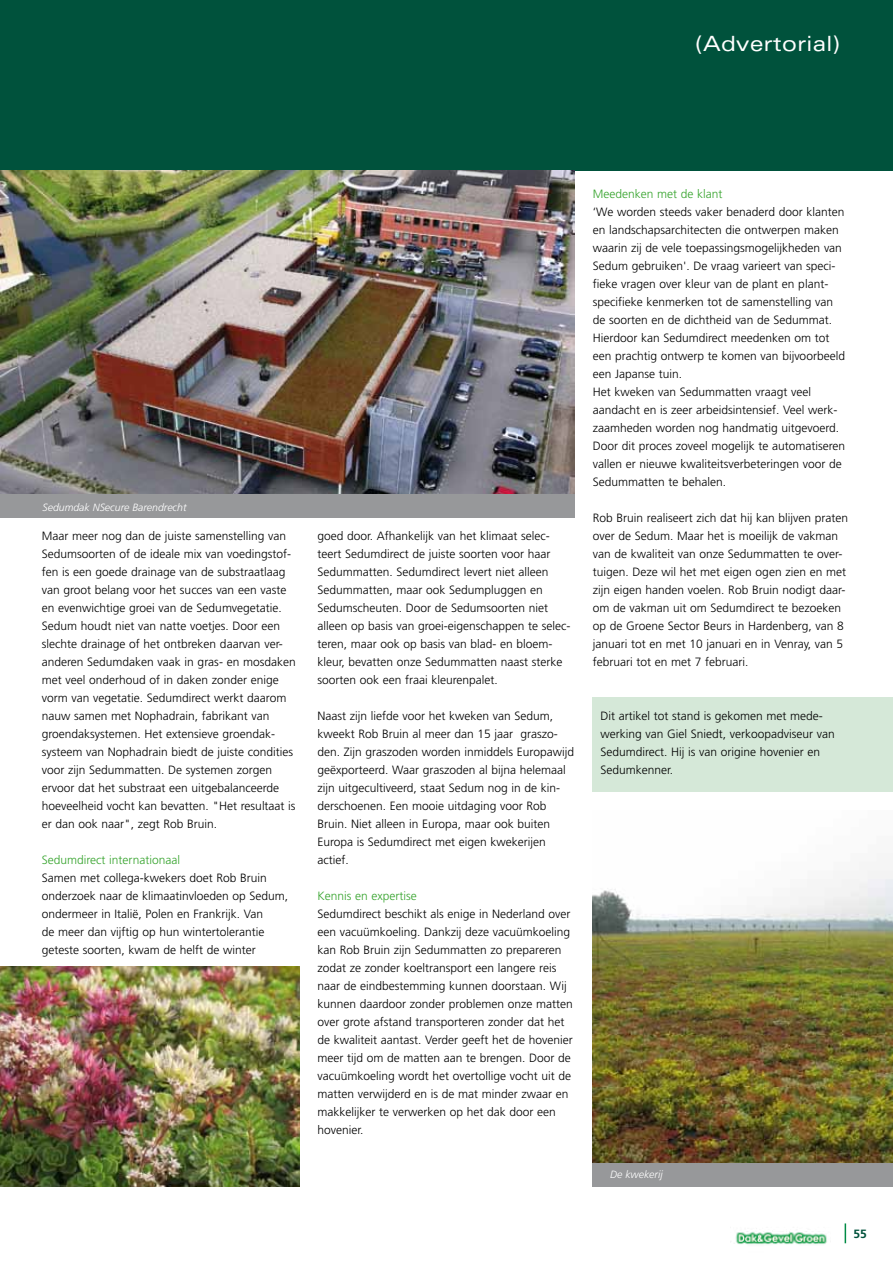
<style>
.page{position:relative;width:893px;height:1263px;background:#fff}
.page>*{position:absolute;margin:0;border:0;box-sizing:border-box;transform-origin:0 0}
.t1{font:expanded 21px "Univers";letter-spacing:.02em;color:#fff;scale:.95 1}
.t2{font:300 12px/18px "Frutiger";color:#000}
.t3{font:300 12px "Frutiger";color:#35a32c}
.t4{font:700 12px "Frutiger";color:#00523c}
.t5{font:italic 300 10.5px "Frutiger";color:#fff}
</style>
<div class="page">
<svg style="left:845px;top:1223px;width:1px;height:20px"></svg>
<img style="left:735px;top:1231px;width:92px;height:14px">
<div style="left:0;top:0;width:893px;height:170px;background:#00523c"></div>
<div style="left:593px;top:697px;width:300px;height:95px;background:#d5e8d8"></div>
<img style="left:0;top:170px;width:575px;height:324px">
<img style="left:593px;top:870px;width:300px;height:293px">
<div style="left:593px;top:1163px;width:300px;height:23px;background:#97989a"></div>
<div style="left:0;top:494px;width:575px;height:23px;background:#97989a"></div>
<img style="left:0;top:966px;width:299px;height:220px">
<h1 class="t1" style="left:695px;top:32px;width:154px">(Advertorial)</h1>
<p class="t5" style="left:43px;top:501px;width:146px">Sedumdak NSecure Barendrecht</p>
<p class="t2" style="left:42px;top:527px;width:255px">Maar meer nog dan de juiste samenstelling van Sedumsoorten of de ideale mix van voedingstof&shy;fen is een goede drainage van de substraatlaag van groot belang voor het succes van een vaste en evenwichtige groei van de Sedumvegetatie.<br>Sedum houdt niet van natte voetjes. Door een slechte drainage of het ontbreken daarvan ver&shy;anderen Sedumdaken vaak in gras- en mosdaken met veel onderhoud of in daken zonder enige vorm van vegetatie. Sedumdirect werkt daarom nauw samen met Nophadrain, fabrikant van groendaksystemen. Het extensieve groendak&shy;systeem van Nophadrain biedt de juiste condities voor zijn Sedummatten. De systemen zorgen ervoor dat het substraat een uitgebalanceerde hoeveelheid vocht kan bevatten. "Het resultaat is er dan ook naar", zegt Rob Bruin.</p>
<p class="t3" style="left:42px;top:853px;width:140px">Sedumdirect internationaal</p>
<p class="t2" style="left:42px;top:869px;width:248px">Samen met collega-kwekers doet Rob Bruin onderzoek naar de klimaatinvloeden op Sedum, ondermeer in Italië, Polen en Frankrijk. Van<br>de meer dan vijftig op hun wintertolerantie geteste soorten, kwam de helft de winter</p>
<p class="t2" style="left:317px;top:527px;width:255px">goed door. Afhankelijk van het klimaat selec&shy;teert Sedumdirect de juiste soorten voor haar Sedummatten. Sedumdirect levert niet alleen Sedummatten, maar ook Sedumpluggen en Sedumscheuten. Door de Sedumsoorten niet alleen op basis van groei-eigenschappen te selec&shy;teren, maar ook op basis van blad- en bloem&shy;kleur, bevatten onze Sedummatten naast sterke soorten ook een fraai kleurenpalet.</p>
<p class="t2" style="left:317px;top:707px;width:258px">Naast zijn liefde voor het kweken van Sedum, kweekt Rob Bruin al meer dan 15 jaar graszo&shy;den. Zijn graszoden worden inmiddels Europawijd geëxporteerd. Waar graszoden al bijna helemaal zijn uitgecultiveerd, staat Sedum nog in de kin&shy;derschoenen. Een mooie uitdaging voor Rob Bruin. Niet alleen in Europa, maar ook buiten Europa is Sedumdirect met eigen kwekerijen actief.</p>
<p class="t3" style="left:317px;top:889px;width:101px">Kennis en expertise</p>
<p class="t2" style="left:317px;top:905px;width:257px">Sedumdirect beschikt als enige in Nederland over een vacuümkoeling. Dankzij deze vacuümkoeling kan Rob Bruin zijn Sedummatten zo prepareren zodat ze zonder koeltransport een langere reis naar de eindbestemming kunnen doorstaan. Wij kunnen daardoor zonder problemen onze matten over grote afstand transporteren zonder dat het de kwaliteit aantast. Verder geeft het de hovenier meer tijd om de matten aan te brengen. Door de vacuümkoeling wordt het overtollige vocht uit de matten verwijderd en is de mat minder zwaar en makkelijker te verwerken op het dak door een hovenier.</p>
<p class="t3" style="left:593px;top:187px;width:131px">Meedenken met de klant</p>
<p class="t2" style="left:593px;top:203px;width:254px">‘We worden steeds vaker benaderd door klanten en landschapsarchitecten die ontwerpen maken waarin zij de vele toepassingsmogelijkheden van Sedum gebruiken'. De vraag varieert van speci&shy;fieke vragen over kleur van de plant en plant&shy;specifieke kenmerken tot de samenstelling van de soorten en de dichtheid van de Sedummat.<br>Hierdoor kan Sedumdirect meedenken om tot een prachtig ontwerp te komen van bijvoorbeeld een Japanse tuin.<br>Het kweken van Sedummatten vraagt veel aandacht en is zeer arbeidsintensief. Veel werk&shy;zaamheden worden nog handmatig uitgevoerd.<br>Door dit proces zoveel mogelijk te automatiseren vallen er nieuwe kwaliteitsverbeteringen voor de Sedummatten te behalen.</p>
<p class="t2" style="left:593px;top:509px;width:257px">Rob Bruin realiseert zich dat hij kan blijven praten over de Sedum. Maar het is moeilijk de vakman van de kwaliteit van onze Sedummatten te over&shy;tuigen. Deze wil het met eigen ogen zien en met zijn eigen handen voelen. Rob Bruin nodigt daar&shy;om de vakman uit om Sedumdirect te bezoeken op de Groene Sector Beurs in Hardenberg, van 8 januari tot en met 10 januari en in Venray, van 5 februari tot en met 7 februari.</p>
<p class="t2" style="left:600px;top:707px;width:236px">Dit artikel tot stand is gekomen met mede&shy;werking van Giel Sniedt, verkoopadviseur van Sedumdirect. Hij is van origine hovenier en Sedumkenner.</p>
<p class="t5" style="left:610px;top:1168px;width:54px">De kwekerij</p>
<p class="t4" style="left:853px;top:1227px;width:15px">55</p>
</div>
